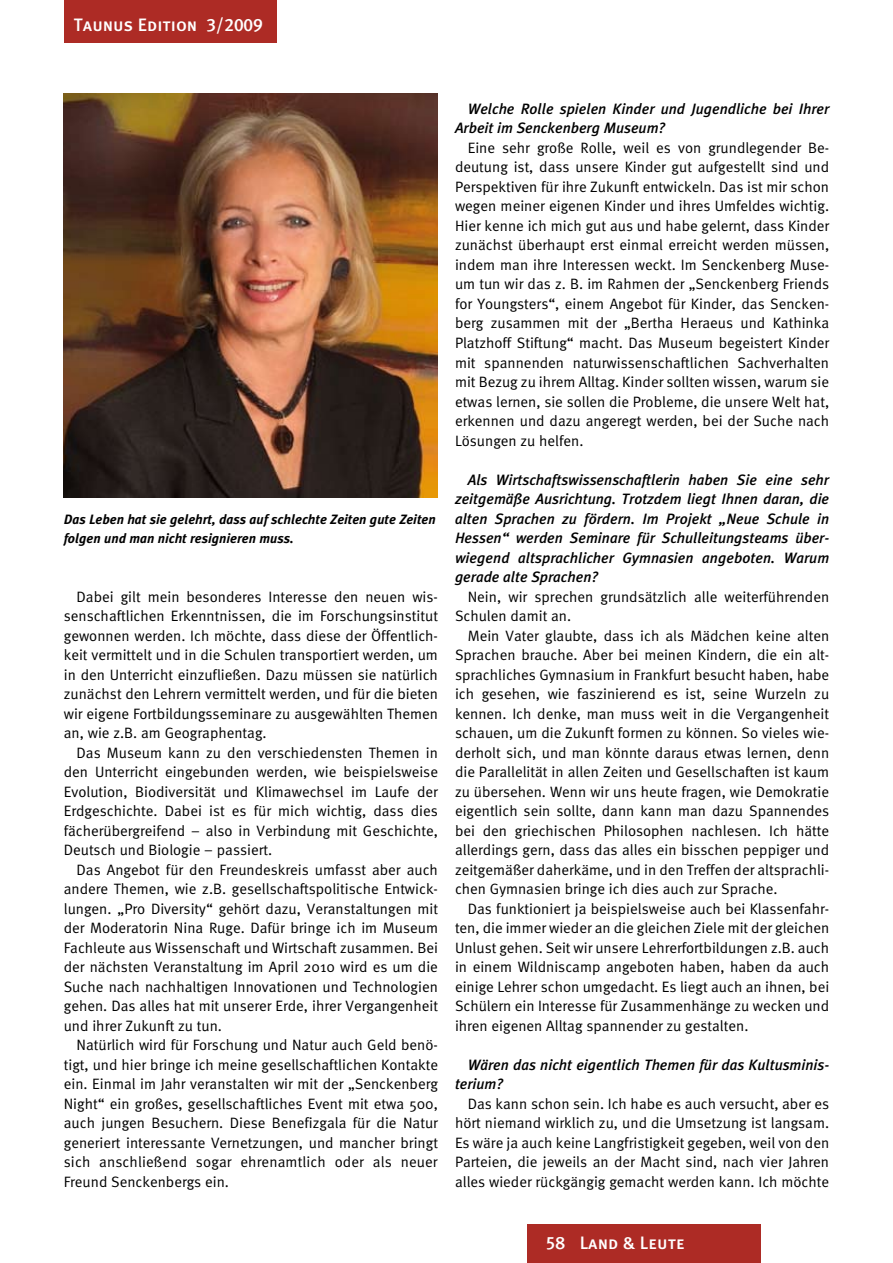
<style>
.page{position:relative;width:893px;height:1263px;background:#fff}
.page>*{position:absolute;margin:0;border:0;box-sizing:border-box;transform-origin:0 0}
.t1{font:18px "Meta Plus Medium Caps";color:#fff}
.t2{font:15px/19.5px "Meta Normal";color:#000;text-align:justify}
.t3{font:italic 500 15px/19.5px "Meta Plus";color:#000}
.t4{font:italic 700 13.5px/19.5px "Meta Plus";color:#000}
</style>
<div class="page">
<div style="left:64px;top:0;width:212px;height:43px;background:#ad2b25"></div>
<div style="left:527px;top:1225px;width:234px;height:38px;background:#ad2b25"></div>
<img style="left:64px;top:94px;width:374px;height:403px">
<p class="t1" style="left:74px;top:14px;width:191px">Taunus Edition 3/2009</p>
<p class="t4" style="left:64px;top:509px;width:373px">Das Leben hat sie gelehrt, dass auf schlechte Zeiten gute Zeiten folgen und man nicht resignieren muss.</p>
<p class="t2" style="left:64px;top:586px;width:376px;text-indent:13px">Dabei gilt mein besonderes Interesse den neuen wis&shy;senschaftlichen Erkenntnissen, die im Forschungsinstitut gewonnen werden. Ich möchte, dass diese der Öffentlich&shy;keit vermittelt und in die Schulen transportiert werden, um in den Unterricht einzufließen. Dazu müssen sie natürlich zunächst den Lehrern vermittelt werden, und für die bieten wir eigene Fortbildungsseminare zu ausgewählten Themen an, wie z.B. am Geographentag.</p>
<p class="t2" style="left:64px;top:742px;width:376px;text-indent:13px">Das Museum kann zu den verschiedensten Themen in den Unterricht eingebunden werden, wie beispielsweise Evolution, Biodiversität und Klimawechsel im Laufe der Erdgeschichte. Dabei ist es für mich wichtig, dass dies fächerübergreifend – also in Verbindung mit Geschichte, Deutsch und Biologie – passiert.</p>
<p class="t2" style="left:64px;top:859px;width:376px;text-indent:13px">Das Angebot für den Freundeskreis umfasst aber auch andere Themen, wie z.B. gesellschaftspolitische Entwick&shy;lungen. „Pro Diversity“ gehört dazu, Veranstaltungen mit der Moderatorin Nina Ruge. Dafür bringe ich im Museum Fachleute aus Wissenschaft und Wirtschaft zusammen. Bei der nächsten Veranstaltung im April 2010 wird es um die Suche nach nachhaltigen Innovationen und Technologien gehen. Das alles hat mit unserer Erde, ihrer Vergangenheit und ihrer Zukunft zu tun.</p>
<p class="t2" style="left:64px;top:1035px;width:376px;text-indent:13px">Natürlich wird für Forschung und Natur auch Geld benö&shy;tigt, und hier bringe ich meine gesellschaftlichen Kontakte ein. Einmal im Jahr veranstalten wir mit der „Senckenberg Night“ ein großes, gesellschaftliches Event mit etwa 500, auch jungen Besuchern. Diese Benefizgala für die Natur generiert interessante Vernetzungen, und mancher bringt sich anschließend sogar ehrenamtlich oder als neuer Freund Senckenbergs ein.</p>
<p class="t3" style="left:455px;top:99px;width:376px;text-indent:13px">Welche Rolle spielen Kinder und Jugendliche bei Ihrer<br>Arbeit im Senckenberg Museum?</p>
<p class="t2" style="left:455px;top:138px;width:376px;text-indent:13px">Eine sehr große Rolle, weil es von grundlegender Be&shy;deutung ist, dass unsere Kinder gut aufgestellt sind und Perspektiven für ihre Zukunft entwickeln. Das ist mir schon wegen meiner eigenen Kinder und ihres Umfeldes wichtig.<br>Hier kenne ich mich gut aus und habe gelernt, dass Kinder zunächst überhaupt erst einmal erreicht werden müssen, indem man ihre Interessen weckt. Im Senckenberg Muse&shy;um tun wir das z. B. im Rahmen der „Senckenberg Friends for Youngsters“, einem Angebot für Kinder, das Sencken&shy;berg zusammen mit der „Bertha Heraeus und Kathinka Platzhoff Stiftung“ macht. Das Museum begeistert Kinder mit spannenden naturwissenschaftlichen Sachverhalten mit Bezug zu ihrem Alltag. Kinder sollten wissen, warum sie etwas lernen, sie sollen die Probleme, die unsere Welt hat, erkennen und dazu angeregt werden, bei der Suche nach Lösungen zu helfen.</p>
<p class="t3" style="left:455px;top:469px;width:376px;text-align:justify;text-indent:13px">Als Wirtschaftswissenschaftlerin haben Sie eine sehr zeitgemäße Ausrichtung. Trotzdem liegt Ihnen daran, die alten Sprachen zu fördern. Im Projekt „Neue Schule in Hessen“ werden Seminare für Schulleitungsteams über&shy;wiegend altsprachlicher Gymnasien angeboten. Warum gerade alte Sprachen?</p>
<p class="t2" style="left:455px;top:586px;width:376px;text-indent:13px">Nein, wir sprechen grundsätzlich alle weiterführenden<br>Schulen damit an.</p>
<p class="t2" style="left:455px;top:625px;width:376px;text-indent:13px">Mein Vater glaubte, dass ich als Mädchen keine alten Sprachen brauche. Aber bei meinen Kindern, die ein alt&shy;sprachliches Gymnasium in Frankfurt besucht haben, habe ich gesehen, wie faszinierend es ist, seine Wurzeln zu kennen. Ich denke, man muss weit in die Vergangenheit schauen, um die Zukunft formen zu können. So vieles wie&shy;derholt sich, und man könnte daraus etwas lernen, denn die Parallelität in allen Zeiten und Gesellschaften ist kaum zu übersehen. Wenn wir uns heute fragen, wie Demokratie eigentlich sein sollte, dann kann man dazu Spannendes bei den griechischen Philosophen nachlesen. Ich hätte allerdings gern, dass das alles ein bisschen peppiger und zeitgemäßer daherkäme, und in den Treffen der altsprachli&shy;chen Gymnasien bringe ich dies auch zur Sprache.</p>
<p class="t2" style="left:455px;top:898px;width:376px;text-indent:13px">Das funktioniert ja beispielsweise auch bei Klassenfahr&shy;ten, die immer wieder an die gleichen Ziele mit der gleichen Unlust gehen. Seit wir unsere Lehrerfortbildungen z.B. auch in einem Wildniscamp angeboten haben, haben da auch einige Lehrer schon umgedacht. Es liegt auch an ihnen, bei Schülern ein Interesse für Zusammenhänge zu wecken und ihren eigenen Alltag spannender zu gestalten.</p>
<p class="t3" style="left:455px;top:1054px;width:376px;text-indent:13px">Wären das nicht eigentlich Themen für das Kultusminis&shy;terium?</p>
<p class="t2" style="left:455px;top:1093px;width:376px;text-indent:13px">Das kann schon sein. Ich habe es auch versucht, aber es hört niemand wirklich zu, und die Umsetzung ist langsam.<br>Es wäre ja auch keine Langfristigkeit gegeben, weil von den Parteien, die jeweils an der Macht sind, nach vier Jahren alles wieder rückgängig gemacht werden kann. Ich möchte</p>
<p class="t1" style="left:546px;top:1232px;width:141px">58 Land &amp; Leute</p>
</div>
